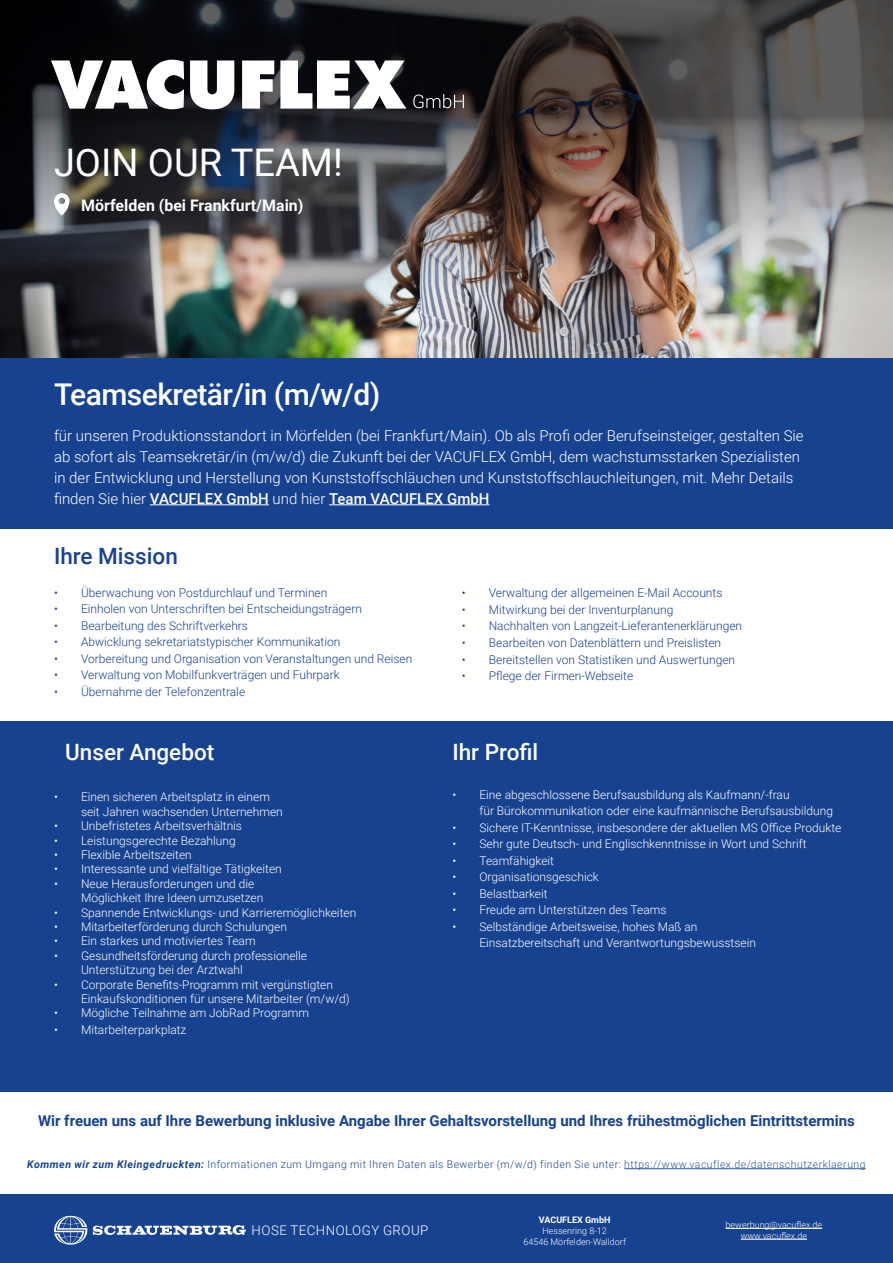
<style>
.page{position:relative;width:893px;height:1263px;background:#fff}
.page>*{position:absolute;margin:0;border:0;box-sizing:border-box;transform-origin:0 0}
.t1{font:37.95px "Roboto";color:#fff}
.t2{font:500 30px "Roboto";letter-spacing:-.02em;color:#fff}
.t3{font:500 22.5px "Roboto";color:#fff}
.t4{font:500 22.5px "Roboto";color:#174290}
.t5{font:700 15.9px "Roboto";color:#fff}
.t6{font:300 15px/21px "Roboto";color:#fff}
.t7{font:700 15px "Roboto";color:#174290}
.t8{font:300 13.35px "Roboto";letter-spacing:.035em;color:#fff}
.t9{font:300 12px/14.4px "Roboto";color:#fff}
.t10{font:300 12px "Roboto";color:#174290}
.t11{font:300 10.5px "Roboto";letter-spacing:.045em;color:#174290}
.t12{font:300 9px/10.8px "Roboto";color:#fff;text-align:center}
.t13{font:700 9px "Roboto";color:#fff}
.s1{font-weight:500}
.s2{font-weight:700;font-style:italic}
.s3{color:#275b9b}
</style>
<div class="page">
<img style="left:0;top:324px;width:893px;height:34px">
<img style="left:0;top:0;width:893px;height:324px">
<div style="left:0;top:358px;width:893px;height:171px;background:#174290"></div>
<hr style="left:150px;top:504px;width:119px;height:1px;background:#fff">
<hr style="left:329px;top:504px;width:160px;height:1px;background:#fff">
<div style="left:0;top:721px;width:893px;height:370px;background:#174290"></div>
<svg style="left:413px;top:94px;width:51px;height:14px"></svg>
<svg style="left:280px;top:60px;width:126px;height:49px"></svg>
<svg style="left:242px;top:60px;width:32px;height:49px"></svg>
<svg style="left:51px;top:60px;width:184px;height:49px"></svg>
<svg style="left:53px;top:193px;width:17px;height:23px"></svg>
<div style="left:0;top:1195px;width:893px;height:68px;background:#174290"></div>
<hr style="left:726px;top:1228px;width:96px;height:1px;background:#fff">
<hr style="left:741px;top:1239px;width:66px;height:1px;background:#fff">
<svg style="left:54px;top:1216px;width:192px;height:28px"></svg>
<hr style="left:624px;top:1168px;width:242px;height:1px;background:#275b9b">
<h1 class="t1" style="left:54px;top:136px;width:290px">JOIN OUR TEAM!</h1>
<h3 class="t5" style="left:81px;top:194px;width:224px">Mörfelden (bei Frankfurt/Main)</h3>
<h2 class="t2" style="left:54px;top:373px;width:328px">Teamsekretär/in (m/w/d)</h2>
<p class="t6" style="left:54px;top:424px;width:751px">für unseren Produktionsstandort in Mörfelden (bei Frankfurt/Main). Ob als Profi oder Berufseinsteiger, gestalten Sie ab sofort als Teamsekretär/in (m/w/d) die Zukunft bei der VACUFLEX GmbH, dem wachstumsstarken Spezialisten in der Entwicklung und Herstellung von Kunststoffschläuchen und Kunststoffschlauchleitungen, mit. Mehr Details finden Sie hier <span class="s1">VACUFLEX GmbH</span> und hier <span class="s1">Team VACUFLEX GmbH</span></p>
<h3 class="t4" style="left:54px;top:540px;width:125px">Ihre Mission</h3>
<p class="t10" style="left:54px;top:584px;width:275px">• Überwachung von Postdurchlauf und Terminen</p>
<p class="t10" style="left:54px;top:600px;width:310px">• Einholen von Unterschriften bei Entscheidungsträgern</p>
<p class="t10" style="left:54px;top:617px;width:196px">• Bearbeitung des Schriftverkehrs</p>
<p class="t10" style="left:54px;top:633px;width:288px">• Abwicklung sekretariatstypischer Kommunikation</p>
<p class="t10" style="left:54px;top:650px;width:360px">• Vorbereitung und Organisation von Veranstaltungen und Reisen</p>
<p class="t10" style="left:54px;top:666px;width:287px">• Verwaltung von Mobilfunkverträgen und Fuhrpark</p>
<p class="t10" style="left:54px;top:683px;width:193px">• Übernahme der Telefonzentrale</p>
<h3 class="t3" style="left:65px;top:736px;width:151px">Unser Angebot</h3>
<p class="t9" style="left:81px;top:789px;width:203px;text-indent:-27px">• Einen sicheren Arbeitsplatz in einem seit Jahren wachsenden Unternehmen</p>
<p class="t9" style="left:54px;top:818px;width:190px">• Unbefristetes Arbeitsverhältnis</p>
<p class="t9" style="left:54px;top:833px;width:183px">• Leistungsgerechte Bezahlung</p>
<p class="t9" style="left:54px;top:847px;width:139px">• Flexible Arbeitszeiten</p>
<p class="t9" style="left:54px;top:861px;width:229px">• Interessante und vielfältige Tätigkeiten</p>
<p class="t9" style="left:81px;top:876px;width:184px;text-indent:-27px">• Neue Herausforderungen und die<br>Möglichkeit Ihre Ideen umzusetzen</p>
<p class="t9" style="left:54px;top:905px;width:304px">• Spannende Entwicklungs- und Karrieremöglichkeiten</p>
<p class="t9" style="left:54px;top:919px;width:235px">• Mitarbeiterförderung durch Schulungen</p>
<p class="t9" style="left:54px;top:933px;width:203px">• Ein starkes und motiviertes Team</p>
<p class="t9" style="left:81px;top:948px;width:228px;text-indent:-27px">• Gesundheitsförderung durch professionelle<br>Unterstützung bei der Arztwahl</p>
<p class="t9" style="left:81px;top:977px;width:270px;text-indent:-27px">• Corporate Benefits-Programm mit vergünstigten<br>Einkaufskonditionen für unsere Mitarbeiter (m/w/d)</p>
<p class="t9" style="left:54px;top:1005px;width:257px">• Mögliche Teilnahme am JobRad Programm</p>
<p class="t9" style="left:54px;top:1022px;width:134px">• Mitarbeiterparkplatz</p>
<p class="t10" style="left:462px;top:585px;width:262px">• Verwaltung der allgemeinen E-Mail Accounts</p>
<p class="t10" style="left:462px;top:601px;width:213px">• Mitwirkung bei der Inventurplanung</p>
<p class="t10" style="left:462px;top:618px;width:282px">• Nachhalten von Langzeit-Lieferantenerklärungen</p>
<p class="t10" style="left:462px;top:634px;width:261px">• Bearbeiten von Datenblättern und Preislisten</p>
<p class="t10" style="left:462px;top:651px;width:275px">• Bereitstellen von Statistiken und Auswertungen</p>
<p class="t10" style="left:462px;top:667px;width:173px">• Pflege der Firmen-Webseite</p>
<h3 class="t3" style="left:452px;top:736px;width:87px">Ihr Profil</h3>
<p class="t9" style="left:479px;top:786px;width:355px;line-height:16.5px;text-indent:-27px">• Eine abgeschlossene Berufsausbildung als Kaufmann/-frau<br>für Bürokommunikation oder eine kaufmännische Berufsausbildung</p>
<p class="t9" style="left:452px;top:820px;width:390px">• Sichere IT-Kenntnisse, insbesondere der aktuellen MS Office Produkte</p>
<p class="t9" style="left:452px;top:836px;width:356px">• Sehr gute Deutsch- und Englischkenntnisse in Wort und Schrift</p>
<p class="t9" style="left:452px;top:853px;width:103px">• Teamfähigkeit</p>
<p class="t9" style="left:452px;top:869px;width:148px">• Organisationsgeschick</p>
<p class="t9" style="left:452px;top:886px;width:97px">• Belastbarkeit</p>
<p class="t9" style="left:452px;top:902px;width:216px">• Freude am Unterstützen des Teams</p>
<p class="t9" style="left:479px;top:918px;width:278px;line-height:16.5px;text-indent:-27px">• Selbständige Arbeitsweise, hohes Maß an<br>Einsatzbereitschaft und Verantwortungsbewusstsein</p>
<p class="t7" style="left:38px;top:1110px;width:818px">Wir freuen uns auf Ihre Bewerbung inklusive Angabe Ihrer Gehaltsvorstellung und Ihres frühestmöglichen Eintrittstermins</p>
<p class="t11" style="left:27px;top:1157px;width:840px"><span class="s2">Kommen wir zum Kleingedruckten:</span> Informationen zum Umgang mit Ihren Daten als Bewerber (m/w/d) finden Sie unter: <span class="s3">https://www.vacuflex.de/datenschutzerklaerung</span></p>
<p class="t13" style="left:539px;top:1214px;width:73px">VACUFLEX GmbH</p>
<p class="t12" style="left:523px;top:1225px;width:104px">Hessenring 8-12<br>64546 Mörfelden-Walldorf</p>
<p class="t12" style="left:726px;top:1219px;width:98px">bewerbung@vacuflex.de</p>
<p class="t8" style="left:252px;top:1221px;width:178px">HOSE TECHNOLOGY GROUP</p>
<p class="t12" style="left:741px;top:1229px;width:68px">www.vacuflex.de</p>
</div>
